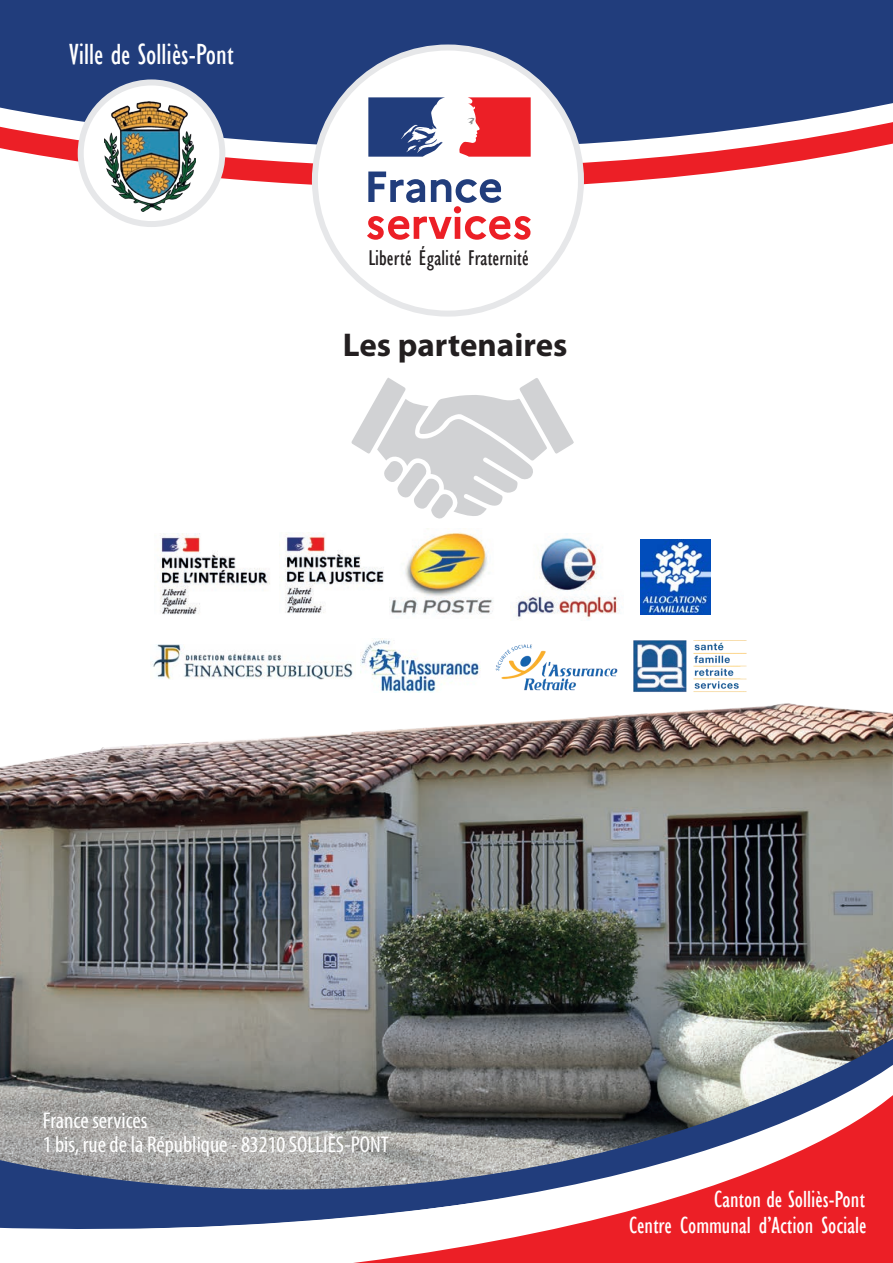
<style>
.page{position:relative;width:893px;height:1263px;background:#fff}
.page>*{position:absolute;margin:0;border:0;box-sizing:border-box;transform-origin:0 0}
.t1{font:700 33px "Myriad Pro";color:#231f20}
.t2{font:condensed 30px "Gill Sans";color:#fff}
.t3{font:condensed 24px "Gill Sans";color:#fff}
.t4{font:condensed 22.95px/24px "Myriad Pro";color:#fff}
.t5{font:condensed 21.9px "Gill Sans";color:#231f20}
</style>
<div class="page">
<img style="left:0;top:579px;width:893px;height:447px">
<svg style="left:0;top:1026px;width:893px;height:22px;background:#8f8f8a"></svg>
<svg style="left:0;top:1048px;width:893px;height:181px;background:#787d86"></svg>
<svg style="left:129px;top:1074px;width:764px;height:189px"></svg>
<svg style="left:0;top:0;width:893px;height:206px;fill:#213d7c"></svg>
<svg style="left:352px;top:378px;width:222px;height:140px"></svg>
<img style="left:154px;top:533px;width:118px;height:84px">
<img style="left:280px;top:532px;width:108px;height:87px">
<img style="left:510px;top:538px;width:113px;height:83px">
<img style="left:361px;top:638px;width:119px;height:54px">
<img style="left:640px;top:540px;width:70px;height:74px">
<img style="left:493px;top:642px;width:126px;height:50px">
<img style="left:633px;top:639px;width:115px;height:54px">
<img style="left:150px;top:644px;width:205px;height:36px">
<img style="left:390px;top:528px;width:105px;height:91px">
<div style="left:315px;top:48px;width:266px;height:266px;background:#fff;border-radius:50%"></div>
<div style="left:312px;top:45px;width:272px;height:272px;border:6px solid #e6e7e9;border-radius:50%"></div>
<svg style="left:367px;top:172px;width:164px;height:68px"></svg>
<svg style="left:368px;top:97px;width:77px;height:60px"></svg>
<svg style="left:459px;top:97px;width:72px;height:60px"></svg>
<svg style="left:81px;top:82px;width:141px;height:142px"></svg>
<div style="left:78px;top:79px;width:147px;height:148px;border:6px solid #e6e7e9;border-radius:50%"></div>
<img style="left:105px;top:101px;width:90px;height:110px">
<p class="t2" style="left:69px;top:36px;width:166px">Ville de Solliès-Pont</p>
<p class="t5" style="left:368px;top:245px;width:162px">Liberté Égalité Fraternité</p>
<p class="t1" style="left:343px;top:324px;width:226px">Les partenaires</p>
<p class="t4" style="left:43px;top:1108px;width:348px">France services<br>1 bis, rue de la République - 83210 SOLLIÈS-PONT</p>
<p class="t3" style="left:714px;top:1185px;width:152px">Canton de Solliès-Pont</p>
<p class="t3" style="left:629px;top:1211px;width:239px">Centre Communal d’Action Sociale</p>
</div>
